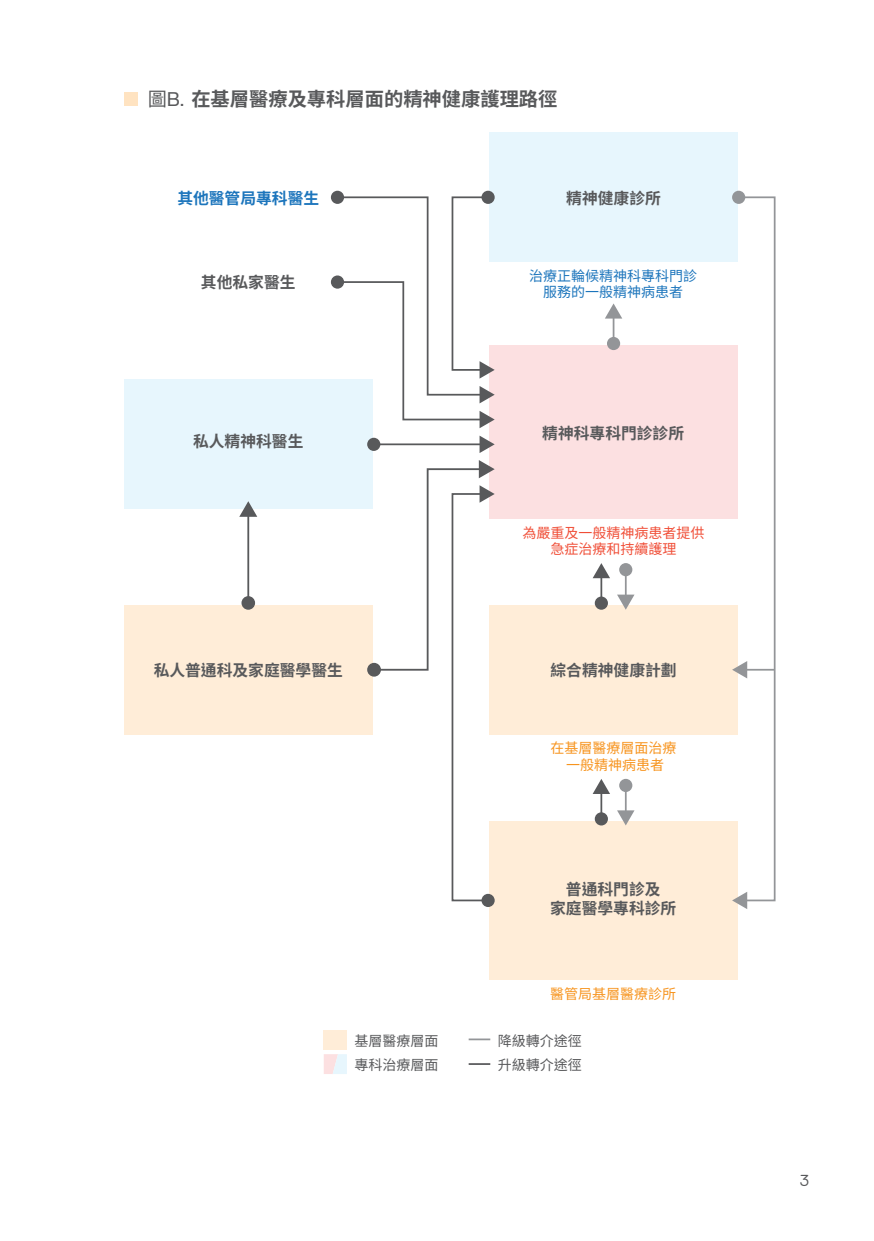
<style>
.page{position:relative;width:874px;height:1241px;background:#fff}
.page>*{position:absolute;margin:0;border:0;box-sizing:border-box;transform-origin:0 0}
.t1{font:700 19.25px "Noto Sans CJ Ktc";color:#58595b}
.t2{font:17.5px "Hero";color:#58595b}
.t3{font:700 15.75px/18.9px "Noto Sans CJ Ktc";color:#58595b;text-align:center}
.t4{font:700 15.75px "Noto Sans CJ Ktc";color:#1c75bc}
.t5{font:14px/16.8px "Noto Sans CJ Ktc";color:#f7941e;text-align:center}
.t6{font:14px/24.5px "Noto Sans CJ Ktc";color:#58595b}
.t7{font:14px/16.8px "Noto Sans CJ Ktc";color:#1c75bc;text-align:center}
.t8{font:14px/16.8px "Noto Sans CJ Ktc";color:#f04e37;text-align:center}
.s1{font-weight:400}
.s2{font-family:"Helvetica Neue";font-weight:400}
</style>
<div class="page">
<div style="left:124px;top:605px;width:248px;height:129px;background:#ffedd8"></div>
<div style="left:124px;top:380px;width:248px;height:129px;background:#e7f6fd"></div>
<div style="left:124px;top:92px;width:14px;height:14px;background:#ffe3c1"></div>
<div style="left:489px;top:345px;width:248px;height:173px;background:#fce0e1"></div>
<div style="left:489px;top:605px;width:248px;height:129px;background:#ffedd8"></div>
<div style="left:489px;top:820px;width:248px;height:159px;background:#ffedd8"></div>
<div style="left:489px;top:133px;width:248px;height:129px;background:#e7f6fd"></div>
<hr style="left:600px;top:575px;width:2px;height:28px;background:#58595b">
<div style="left:594px;top:596px;width:13px;height:13px;background:#58595b;border-radius:50%"></div>
<svg style="left:593px;top:563px;width:16px;height:15px"></svg>
<hr style="left:624px;top:569px;width:2px;height:28px;background:#939598">
<div style="left:619px;top:563px;width:13px;height:13px;background:#939598;border-radius:50%"></div>
<svg style="left:617px;top:594px;width:17px;height:15px"></svg>
<hr style="left:600px;top:791px;width:2px;height:28px;background:#58595b">
<div style="left:594px;top:812px;width:13px;height:13px;background:#58595b;border-radius:50%"></div>
<svg style="left:593px;top:779px;width:16px;height:14px"></svg>
<hr style="left:624px;top:785px;width:2px;height:27px;background:#939598">
<div style="left:619px;top:778px;width:13px;height:13px;background:#939598;border-radius:50%"></div>
<svg style="left:616px;top:810px;width:18px;height:15px"></svg>
<hr style="left:612px;top:316px;width:2px;height:28px;background:#939598">
<div style="left:606px;top:337px;width:14px;height:13px;background:#939598;border-radius:50%"></div>
<svg style="left:605px;top:303px;width:17px;height:15px"></svg>
<svg style="left:324px;top:1054px;width:23px;height:19px"></svg>
<div style="left:323px;top:1029px;width:24px;height:20px;background:#ffedd8"></div>
<hr style="left:468px;top:1062px;width:22px;height:2px;background:#58595b">
<hr style="left:468px;top:1038px;width:22px;height:2px;background:#939598">
<div style="left:481px;top:191px;width:13px;height:13px;background:#58595b;border-radius:50%"></div>
<svg style="left:731px;top:191px;width:13px;height:13px"></svg>
<svg style="left:731px;top:195px;width:45px;height:714px"></svg>
<hr style="left:247px;top:514px;width:2px;height:89px;background:#58595b">
<div style="left:241px;top:596px;width:14px;height:13px;background:#58595b;border-radius:50%"></div>
<svg style="left:240px;top:501px;width:17px;height:15px"></svg>
<div style="left:331px;top:191px;width:13px;height:13px;background:#58595b;border-radius:50%"></div>
<div style="left:331px;top:275px;width:13px;height:13px;background:#58595b;border-radius:50%"></div>
<svg style="left:335px;top:195px;width:159px;height:233px"></svg>
<hr style="left:373px;top:443px;width:109px;height:2px;background:#58595b">
<div style="left:367px;top:437px;width:13px;height:14px;background:#58595b;border-radius:50%"></div>
<svg style="left:479px;top:435px;width:15px;height:18px"></svg>
<div style="left:367px;top:662px;width:14px;height:14px;background:#58595b;border-radius:50%"></div>
<div style="left:481px;top:893px;width:13px;height:13px;background:#58595b;border-radius:50%"></div>
<svg style="left:372px;top:460px;width:122px;height:442px"></svg>
<p class="t1" style="left:148px;top:88px;width:411px"><span class="s1">圖</span><span class="s2">B.</span> 在基層醫療及專科層面的精神健康護理路徑</p>
<p class="t4" style="left:177px;top:189px;width:143px">其他醫管局專科醫生</p>
<p class="t3" style="left:566px;top:189px;width:96px">精神健康診所</p>
<p class="t3" style="left:201px;top:273px;width:96px">其他私家醫生</p>
<p class="t7" style="left:529px;top:267px;width:169px">治療正輪候精神科專科門診服務的一般精神病患者</p>
<p class="t3" style="left:193px;top:431px;width:112px">私人精神科醫生</p>
<p class="t3" style="left:154px;top:660px;width:190px">私人普通科及家庭醫學醫生</p>
<p class="t3" style="left:542px;top:423px;width:143px">精神科專科門診診所</p>
<p class="t8" style="left:522px;top:524px;width:183px">為嚴重及一般精神病患者提供急症治療和持續護理</p>
<p class="t3" style="left:550px;top:660px;width:127px">綜合精神健康計劃</p>
<p class="t5" style="left:550px;top:739px;width:127px">在基層醫療層面治療一般精神病患者</p>
<p class="t3" style="left:550px;top:879px;width:127px">普通科門診及<br>家庭醫學專科診所</p>
<p class="t5" style="left:550px;top:985px;width:127px">醫管局基層醫療診所</p>
<p class="t6" style="left:354px;top:1028px;width:85px">基層醫療層面專科治療層面</p>
<p class="t6" style="left:497px;top:1028px;width:85px">降級轉介途徑升級轉介途徑</p>
<p class="t2" style="left:799px;top:1171px;width:11px">3</p>
</div>
